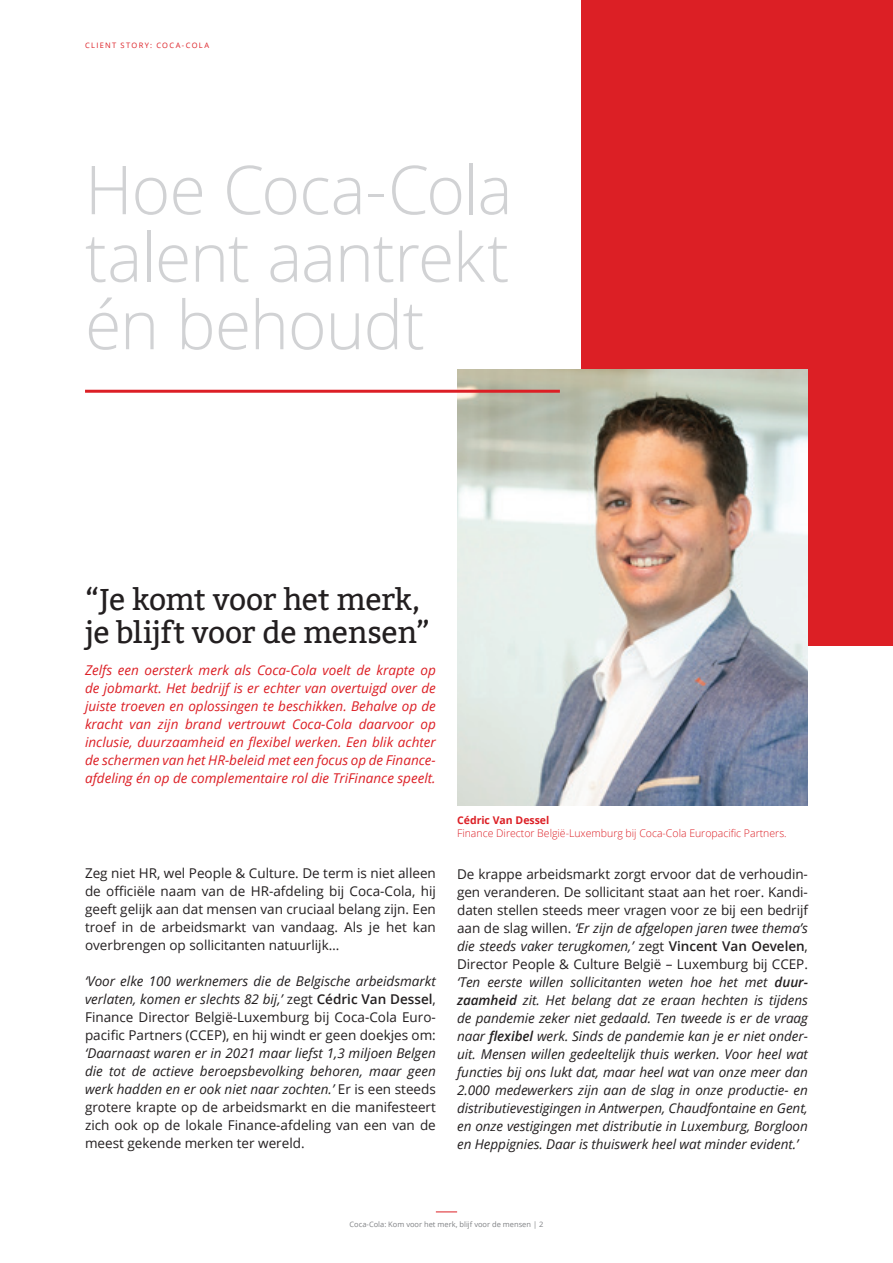
<style>
.page{position:relative;width:893px;height:1263px;background:#fff}
.page>*{position:absolute;margin:0;border:0;box-sizing:border-box;transform-origin:0 0}
.t1{font:300 67.5px/67.5px "Open Sans";letter-spacing:-.015em;color:#d1d2d4;text-align:justify}
.t2{font:30px/33px "Bitter";letter-spacing:-.015em;color:#231f20}
.t3{font:italic 13.5px/18px "Open Sans";letter-spacing:-.005em;color:#231f20;text-align:justify}
.t4{font:13.5px/18px "Open Sans";color:#231f20;text-align:justify}
.t5{font:italic 13.5px/18px "Open Sans";color:#dc1f25;text-align:justify}
.t6{font:300 10.65px "Open Sans";color:#dc1f25}
.t7{font:700 10.65px "Open Sans";color:#dc1f25}
.t8{font:7.5px "Open Sans";color:#808285}
.t9{font:7.5px "Open Sans";letter-spacing:.18em;color:#dc1f25}
.s1{font-style:italic}
.s2{font-weight:600}
.s3{font-style:normal}
.s4{font-weight:600;font-style:normal}
</style>
<div class="page">
<div style="left:581px;top:0;width:312px;height:645px;background:#dc1f25"></div>
<img style="left:457px;top:370px;width:351px;height:435px">
<hr style="left:85px;top:390px;width:475px;height:3px;background:#dc1f25">
<svg style="left:436px;top:1211px;width:21px;height:1px"></svg>
<p class="t9" style="left:85px;top:40px;width:126px">CLIENT STORY: COCA-COLA</p>
<h1 class="t1" style="left:85px;top:154px;width:429px">Hoe Coca-Cola talent aantrekt én behoudt</h1>
<h2 class="t2" style="left:85px;top:584px;width:347px">“Je komt voor het merk, je blijft voor de mensen”</h2>
<p class="t5" style="left:85px;top:661px;width:352px">Zelfs een oersterk merk als Coca-Cola voelt de krapte op de jobmarkt. Het bedrijf is er echter van overtuigd over de juiste troeven en oplossingen te beschikken. Behalve op de kracht van zijn brand vertrouwt Coca-Cola daarvoor op inclusie, duurzaamheid en flexibel werken. Een blik achter de schermen van het HR-beleid met een focus op de Finance&shy;afdeling én op de complementaire rol die TriFinance speelt.</p>
<p class="t4" style="left:85px;top:864px;width:352px">Zeg niet HR, wel People &amp; Culture. De term is niet alleen de officiële naam van de HR-afdeling bij Coca-Cola, hij geeft gelijk aan dat mensen van cruciaal belang zijn. Een troef in de arbeidsmarkt van vandaag. Als je het kan overbrengen op sollicitanten natuurlijk…</p>
<p class="t4" style="left:85px;top:972px;width:352px"><span class="s1">‘Voor elke 100 werknemers die de Belgische arbeidsmarkt verlaten, komen er slechts 82 bij,’</span> zegt <span class="s2">Cédric Van Dessel</span>, Finance Director België-Luxemburg bij Coca-Cola Euro&shy;pacific Partners (CCEP), en hij windt er geen doekjes om:</p>
<p class="t4" style="left:85px;top:1044px;width:352px"><span class="s1">‘Daarnaast waren er in 2021 maar liefst 1,3 miljoen Belgen die tot de actieve beroepsbevolking behoren, maar geen werk hadden en er ook niet naar zochten.’</span> Er is een steeds grotere krapte op de arbeidsmarkt en die manifesteert zich ook op de lokale Finance-afdeling van een van de meest gekende merken ter wereld.</p>
<p class="t7" style="left:457px;top:812px;width:94px">Cédric Van Dessel</p>
<p class="t6" style="left:457px;top:826px;width:331px">Finance Director België-Luxemburg bij Coca-Cola Europacific Partners.</p>
<p class="t3" style="left:457px;top:865px;width:352px"><span class="s3">De krappe arbeidsmarkt zorgt ervoor dat de verhoudin&shy;gen veranderen. De sollicitant staat aan het roer. Kandi&shy;daten stellen steeds meer vragen voor ze bij een bedrijf aan de slag willen.</span> ‘Er zijn de afgelopen jaren twee thema’s die steeds vaker terugkomen,’ <span class="s3">zegt</span> <span class="s4">Vincent Van Oevelen</span><span class="s3">, Director People &amp; Culture België – Luxemburg bij CCEP. </span>‘Ten eerste willen sollicitanten weten hoe het met <span class="s2">duur&shy;zaamheid</span> zit. Het belang dat ze eraan hechten is tijdens de pandemie zeker niet gedaald. Ten tweede is er de vraag naar <span class="s2">flexibel</span> werk. Sinds de pandemie kan je er niet onder&shy;uit. Mensen willen gedeeltelijk thuis werken. Voor heel wat functies bij ons lukt dat, maar heel wat van onze meer dan 2.000 medewerkers zijn aan de slag in onze productie- en distributievestigingen in Antwerpen, Chaudfontaine en Gent, en onze vestigingen met distributie in Luxemburg, Borgloon en Heppignies. Daar is thuiswerk heel wat minder evident.’</p>
<p class="t8" style="left:350px;top:1219px;width:195px">Coca-Cola: Kom voor het merk, blijf voor de mensen | 2</p>
</div>
